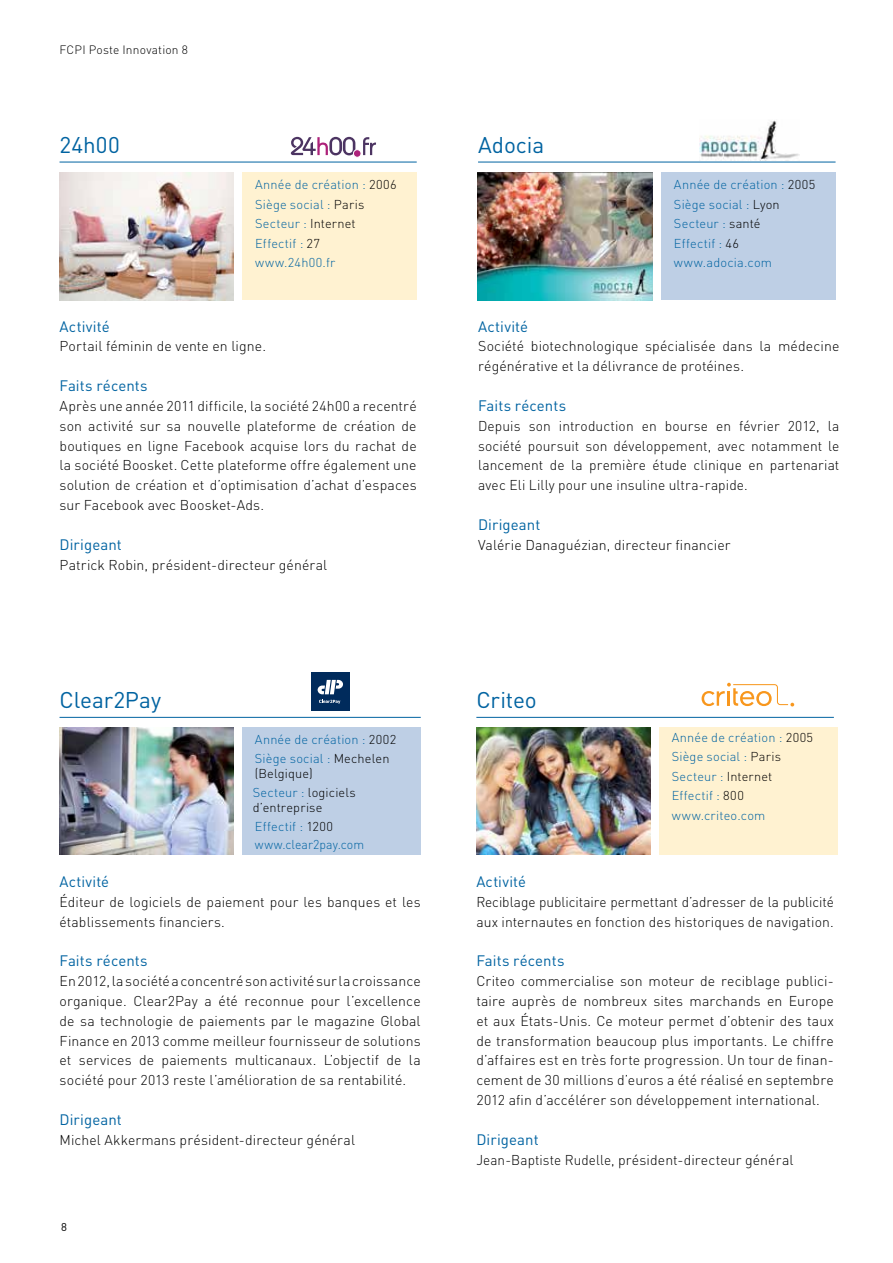
<style>
.page{position:relative;width:893px;height:1263px;background:#fff}
.page>*{position:absolute;margin:0;border:0;box-sizing:border-box;transform-origin:0 0}
.t1{font:22.5px "DIN";letter-spacing:-.005em;color:#0063a1}
.t2{font:15px "DIN";letter-spacing:.005em;color:#0063a1}
.t3{font:300 14.1px/19.8px "DIN";letter-spacing:.01em;color:#000;text-align:justify}
.t4{font:300 14.1px "DIN";letter-spacing:.01em;color:#000;scale:.96 1}
.t5{font:300 12.75px/19.5px "DIN";letter-spacing:.015em;color:#0063a1}
.t6{font:300 12.75px/18.8px "DIN";letter-spacing:.01em;color:#000}
.t7{font:300 12px "DIN";letter-spacing:.015em;color:#000}
.t8{font:11.25px "DIN";color:#000}
.s1{color:#000}
.s2{color:#0063a1}
</style>
<div class="page">
<hr style="left:60px;top:162px;width:357px;height:1px;background:#0063a1">
<div style="left:242px;top:172px;width:175px;height:128px;background:#fff2d1"></div>
<svg style="left:291px;top:137px;width:64px;height:18px"></svg>
<div style="left:353px;top:150px;width:8px;height:7px;background:#ad227a;border-radius:50%"></div>
<div style="left:353px;top:149px;width:8px;height:9px;border:1px solid #fff;border-radius:50%"></div>
<svg style="left:363px;top:137px;width:13px;height:18px"></svg>
<img style="left:60px;top:172px;width:174px;height:128px">
<hr style="left:478px;top:162px;width:357px;height:1px;background:#0063a1">
<img style="left:699px;top:120px;width:100px;height:40px">
<div style="left:661px;top:172px;width:174px;height:128px;background:#becfe5"></div>
<img style="left:478px;top:172px;width:174px;height:128px">
<hr style="left:60px;top:717px;width:361px;height:1px;background:#0063a1">
<div style="left:242px;top:727px;width:179px;height:128px;background:#becfe5"></div>
<img style="left:60px;top:727px;width:174px;height:128px">
<div style="left:311px;top:672px;width:39px;height:38px;background:#002b5c"></div>
<svg style="left:318px;top:680px;width:25px;height:14px"></svg>
<svg style="left:319px;top:700px;width:21px;height:4px"></svg>
<hr style="left:476px;top:717px;width:358px;height:1px;background:#0063a1">
<div style="left:659px;top:727px;width:179px;height:128px;background:#fff2d1"></div>
<img style="left:476px;top:727px;width:174px;height:128px">
<svg style="left:702px;top:683px;width:92px;height:23px"></svg>
<p class="t7" style="left:60px;top:43px;width:130px">FCPI Poste Innovation 8</p>
<h1 class="t1" style="left:60px;top:131px;width:62px">24h00</h1>
<p class="t5" style="left:255px;top:175px;width:143px">Année de création : <span class="s1">2006<br></span>Siège social : <span class="s1">Paris<br></span>Secteur : <span class="s1">Internet<br></span>Effectif : <span class="s1">27 </span>www.24h00.fr</p>
<p class="t2" style="left:60px;top:317px;width:52px">Activité</p>
<p class="t3" style="left:60px;top:336px;width:208px">Portail féminin de vente en ligne.</p>
<p class="t2" style="left:60px;top:376px;width:90px">Faits récents</p>
<p class="t3" style="left:60px;top:396px;width:359px">Après une année 2011 difficile, la société 24h00 a recentré son activité sur sa nouvelle plateforme de création de boutiques en ligne Facebook acquise lors du rachat de la société Boosket. Cette plateforme offre également une solution de création et d’optimisation d’achat d’espaces sur Facebook avec Boosket-Ads.</p>
<p class="t2" style="left:60px;top:535px;width:64px">Dirigeant</p>
<p class="t3" style="left:60px;top:554px;width:269px">Patrick Robin, président-directeur général</p>
<h1 class="t1" style="left:60px;top:686px;width:103px">Clear2Pay</h1>
<p class="t5" style="left:255px;top:730px;width:143px;line-height:18.8px">Année de création : <span class="s1">2002<br></span>Siège social : <span class="s1">Mechelen</span></p>
<p class="t6" style="left:253px;top:764px;width:105px">(Belgique)<br><span class="s2">Secteur :</span> logiciels</p>
<p class="t5" style="left:253px;top:798px;width:113px;line-height:18.8px"><span class="s1">d’entreprise<br></span>Effectif : <span class="s1">1200 </span>www.clear2pay.com</p>
<p class="t2" style="left:60px;top:872px;width:51px">Activité</p>
<p class="t3" style="left:60px;top:892px;width:363px">Éditeur de logiciels de paiement pour les banques et les établissements financiers.</p>
<p class="t2" style="left:60px;top:951px;width:90px">Faits récents</p>
<p class="t3" style="left:60px;top:971px;width:363px">En 2012, la société a concentré son activité sur la croissance organique. Clear2Pay a été reconnue pour l’excellence de sa technologie de paiements par le magazine Global Finance en 2013 comme meilleur fournisseur de solutions et services de paiements multicanaux. L’objectif de la société pour 2013 reste l’amélioration de sa rentabilité.</p>
<p class="t2" style="left:60px;top:1110px;width:64px">Dirigeant</p>
<p class="t3" style="left:60px;top:1130px;width:297px">Michel Akkermans président-directeur général</p>
<p class="t8" style="left:61px;top:1220px;width:7px">8</p>
<h1 class="t1" style="left:478px;top:131px;width:68px">Adocia</h1>
<p class="t5" style="left:674px;top:175px;width:143px">Année de création : <span class="s1">2005<br></span>Siège social : <span class="s1">Lyon<br></span>Secteur : <span class="s1">santé<br></span>Effectif : <span class="s1">46 </span>www.adocia.com</p>
<p class="t2" style="left:478px;top:317px;width:52px">Activité</p>
<p class="t3" style="left:478px;top:336px;width:363px">Société biotechnologique spécialisée dans la médecine régénérative et la délivrance de protéines.</p>
<p class="t2" style="left:478px;top:396px;width:90px">Faits récents</p>
<p class="t3" style="left:478px;top:416px;width:363px">Depuis son introduction en bourse en février 2012, la société poursuit son développement, avec notamment le lancement de la première étude clinique en partenariat avec Eli Lilly pour une insuline ultra-rapide.</p>
<p class="t2" style="left:478px;top:515px;width:64px">Dirigeant</p>
<p class="t3" style="left:478px;top:535px;width:254px">Valérie Danaguézian, directeur financier</p>
<h1 class="t1" style="left:476px;top:686px;width:62px">Criteo</h1>
<p class="t5" style="left:672px;top:727px;width:143px">Année de création : <span class="s1">2005<br></span>Siège social : <span class="s1">Paris<br></span>Secteur : <span class="s1">Internet<br></span>Effectif : <span class="s1">800 </span>www.criteo.com</p>
<p class="t2" style="left:476px;top:872px;width:51px">Activité</p>
<p class="t3" style="left:476px;top:892px;width:359px">Reciblage publicitaire permettant d’adresser de la publicité aux internautes en fonction des historiques de navigation.</p>
<p class="t2" style="left:476px;top:951px;width:90px">Faits récents</p>
<p class="t3" style="left:476px;top:971px;width:359px">Criteo commercialise son moteur de reciblage publici&shy;taire auprès de nombreux sites marchands en Europe et aux États-Unis. Ce moteur permet d’obtenir des taux de transformation beaucoup plus importants. Le chiffre d’affaires est en très forte progression. Un tour de finan&shy;cement de 30 millions d’euros a été réalisé en septembre 2012 afin d’accélérer son développement international.</p>
<p class="t2" style="left:476px;top:1130px;width:64px">Dirigeant</p>
<p class="t4" style="left:476px;top:1151px;width:332px">Jean-Baptiste Rudelle, président-directeur général</p>
</div>
